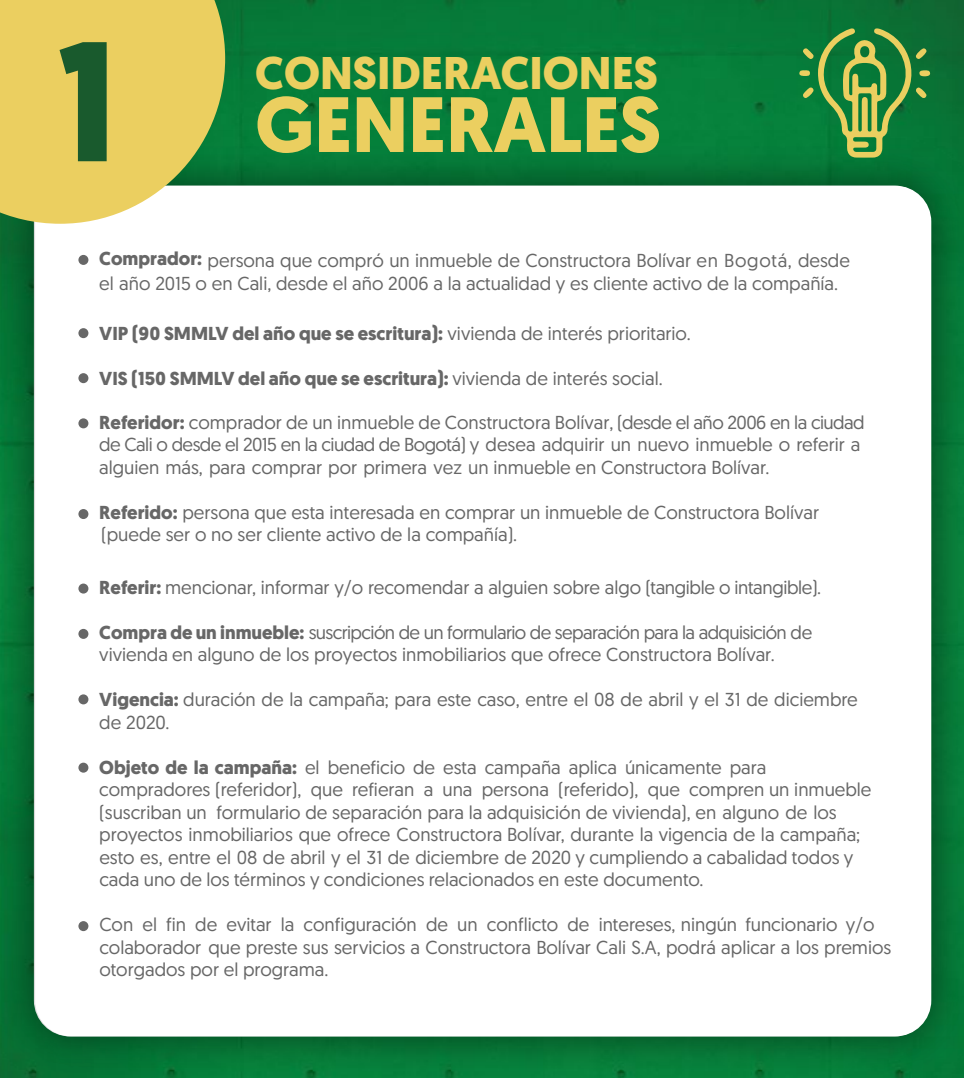
<style>
.page{position:relative;width:964px;height:1078px;background:#fff}
.page>*{position:absolute;margin:0;border:0;box-sizing:border-box;transform-origin:0 0}
.t1{font:700 170px "Geomanist";color:#195a2d}
.t2{font:700 78.2px "Geomanist";color:#ebcf60}
.t3{font:700 45.6px "Geomanist";color:#ebcf60}
.t4{font:18.8px/22.4px "Geomanist";color:#676767}
.t5{font:700 18.8px "Geomanist";color:#676767}
.s1{font-weight:700}
.s2{font-weight:400}
</style>
<div class="page">
<div style="left:225px;top:0;width:694px;height:114px;background:#067c3a"></div>
<img style="left:1px;top:114px;width:963px;height:963px">
<div style="left:35px;top:186px;width:896px;height:850px;background:#fff;border-radius:36px"></div>
<div style="left:78px;top:255px;width:10px;height:10px;background:#676767;border-radius:50%"></div>
<div style="left:78px;top:328px;width:10px;height:10px;background:#676767;border-radius:50%"></div>
<div style="left:78px;top:373px;width:10px;height:10px;background:#676767;border-radius:50%"></div>
<div style="left:78px;top:418px;width:10px;height:10px;background:#676767;border-radius:50%"></div>
<div style="left:78px;top:509px;width:10px;height:10px;background:#676767;border-radius:50%"></div>
<div style="left:78px;top:583px;width:10px;height:10px;background:#676767;border-radius:50%"></div>
<div style="left:78px;top:694px;width:10px;height:10px;background:#676767;border-radius:50%"></div>
<div style="left:78px;top:762px;width:10px;height:10px;background:#676767;border-radius:50%"></div>
<svg style="left:78px;top:920px;width:10px;height:10px"></svg>
<div style="left:78px;top:628px;width:10px;height:10px;background:#676767;border-radius:50%"></div>
<svg style="left:0;top:0;width:225px;height:224px;background:#e0cd68"></svg>
<img style="left:919px;top:0;width:45px;height:296px">
<svg style="left:799px;top:28px;width:131px;height:130px;background:#3f8d41"></svg>
<h1 class="t1" style="left:57px;top:-12px;width:62px">1</h1>
<h3 class="t3" style="left:255px;top:43px;width:404px">CONSIDERACIONES</h3>
<h2 class="t2" style="left:255px;top:72px;width:407px">GENERALES</h2>
<p class="t4" style="left:99px;top:249px;width:752px"><span class="s1">Comprador:</span> persona que compró un inmueble de Constructora Bolívar en Bogotá, desde el año 2015 o en Cali, desde el año 2006 a la actualidad y es cliente activo de la compañía.</p>
<p class="t5" style="left:99px;top:320px;width:593px">VIP (90 SMMLV del año que se escritura): <span class="s2">vivienda de interés prioritario.</span></p>
<p class="t5" style="left:99px;top:365px;width:565px">VIS (150 SMMLV del año que se escritura): <span class="s2">vivienda de interés social.</span></p>
<p class="t4" style="left:99px;top:410px;width:767px"><span class="s1">Referidor:</span> comprador de un inmueble de Constructora Bolívar, (desde el año 2006 en la ciudad de Cali o desde el 2015 en la ciudad de Bogotá) y desea adquirir un nuevo inmueble o referir a alguien más, para comprar por primera vez un inmueble en Constructora Bolívar.</p>
<p class="t4" style="left:99px;top:500px;width:721px"><span class="s1">Referido:</span> persona que esta interesada en comprar un inmueble de Constructora Bolívar</p>
<p class="t4" style="left:101px;top:522px;width:418px">(puede ser o no ser cliente activo de la compañía).</p>
<p class="t4" style="left:99px;top:575px;width:723px"><span class="s1">Referir:</span> mencionar, informar y/o recomendar a alguien sobre algo (tangible o intangible).</p>
<p class="t4" style="left:99px;top:620px;width:715px"><span class="s1">Compra de un inmueble:</span> suscripción de un formulario de separación para la adquisición de vivienda en alguno de los proyectos inmobiliarios que ofrece Constructora Bolívar.</p>
<p class="t4" style="left:99px;top:687px;width:760px"><span class="s1">Vigencia:</span> duración de la campaña; para este caso, entre el 08 de abril y el 31 de diciembre de 2020.</p>
<p class="t4" style="left:99px;top:755px;width:774px"><span class="s1">Objeto de la campaña:</span> el beneficio de esta campaña aplica únicamente para compradores (referidor), que refieran a una persona (referido), que compren un inmueble (suscriban un formulario de separación para la adquisición de vivienda), en alguno de los proyectos inmobiliarios que ofrece Constructora Bolívar, durante la vigencia de la campaña; esto es, entre el 08 de abril y el 31 de diciembre de 2020 y cumpliendo a cabalidad todos y cada uno de los términos y condiciones relacionados en este documento.</p>
<p class="t4" style="left:99px;top:912px;width:793px">Con el fin de evitar la configuración de un conflicto de intereses, ningún funcionario y/o colaborador que preste sus servicios a Constructora Bolívar Cali S.A, podrá aplicar a los premios otorgados por el programa.</p>
</div>
